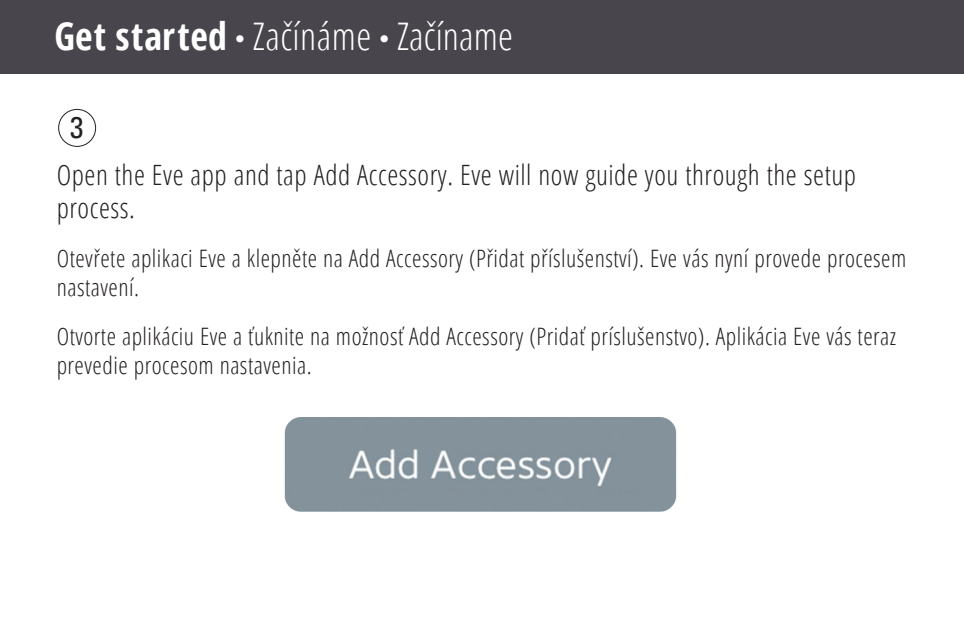
<style>
.page{position:relative;width:964px;height:624px;background:#fff}
.page>*{position:absolute;margin:0;border:0;box-sizing:border-box;transform-origin:0 0}
.t1{font:300 38px "Open Sans Condensed";letter-spacing:.01em;color:#fff}
.t2{font:condensed 30px "Univers LT Std";color:#231f20}
.t3{font:300 28px/33.6px "Open Sans Condensed";letter-spacing:.02em;color:#231f20}
.t4{font:300 24px/28.8px "Open Sans Condensed";letter-spacing:.02em;color:#231f20}
.s1{font-weight:700}
.s2{font-family:"Univers LT Std";font-weight:700;font-stretch:condensed;font-size:20px}
</style>
<div class="page">
<div style="left:0;top:0;width:964px;height:74px;background:#48464c"></div>
<div style="left:58px;top:109px;width:38px;height:38px;border:1px solid #231f20;border-radius:50%"></div>
<img style="left:284px;top:417px;width:393px;height:95px">
<h1 class="t1" style="left:54px;top:18px;width:460px"><span class="s1">Get started</span> <span class="s2">•</span> Začínáme <span class="s2">•</span> Začíname</h1>
<p class="t2" style="left:70px;top:108px;width:15px">3</p>
<p class="t3" style="left:57px;top:160px;width:801px">Open the Eve app and tap Add Accessory. Eve will now guide you through the setup process.</p>
<p class="t4" style="left:57px;top:246px;width:851px">Otevřete aplikaci Eve a klepněte na Add Accessory (Přidat příslušenství). Eve vás nyní provede procesem nastavení.</p>
<p class="t4" style="left:57px;top:323px;width:841px">Otvorte aplikáciu Eve a ťuknite na možnosť Add Accessory (Pridať príslušenstvo). Aplikácia Eve vás teraz prevedie procesom nastavenia.</p>
</div>
